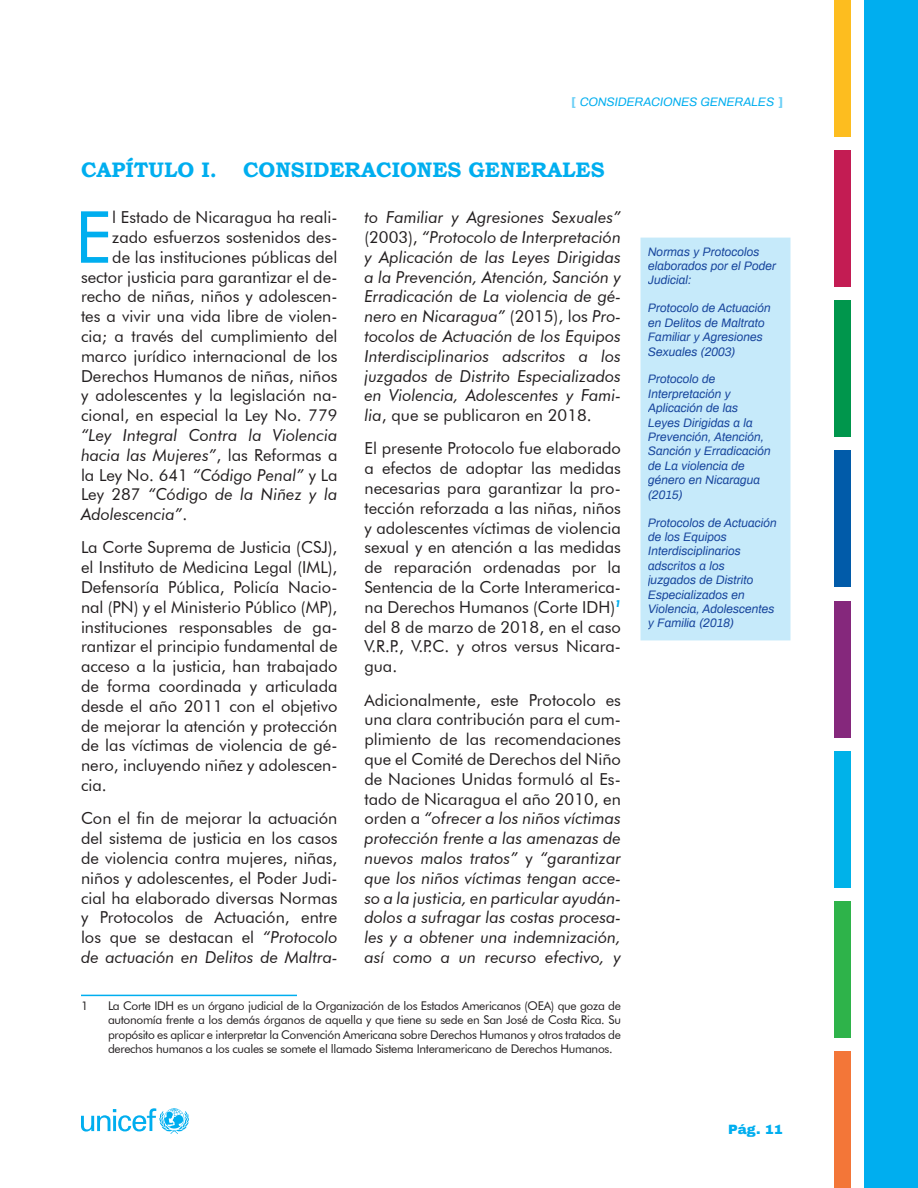
<style>
.page{position:relative;width:918px;height:1188px;background:#fff}
.page>*{position:absolute;margin:0;border:0;box-sizing:border-box;transform-origin:0 0}
.t1{font:71.85px "Futura BT";color:#00aeef}
.t2{font:700 21px "Bookman Old Style";color:#00aeef}
.t3{font:16.5px/19.8px "Futura BT";color:#231f20;text-align:justify}
.t4{font:italic 16.5px/19.8px "Futura BT";color:#231f20;text-align:justify}
.t5{font:900 13.5px "Archivo";color:#00aeef}
.Cita_lateral_derecha{font:italic 12px/14.4px "Archivo";color:#18469d}
.Citas_a_pie{font:12px/14.4px "Futura BT";letter-spacing:-.025em;color:#231f20;text-align:justify}
.t6{font:italic 12px "Archivo";color:#00aeef}
.s1{font-weight:900;font-style:normal;color:#6bcff6}
.s2{font-style:normal}
.s3{font-style:italic}
</style>
<div class="page">
<div style="left:864px;top:0;width:54px;height:1188px;background:#00aeef"></div>
<svg style="left:81px;top:1108px;width:108px;height:26px"></svg>
<div style="left:834px;top:1051px;width:16px;height:137px;background:#f37638"></div>
<div style="left:834px;top:901px;width:16px;height:137px;background:#2eb34a"></div>
<div style="left:834px;top:751px;width:16px;height:137px;background:#00b2e9"></div>
<div style="left:834px;top:601px;width:16px;height:136px;background:#85287c"></div>
<div style="left:834px;top:451px;width:16px;height:136px;background:#015ba9"></div>
<div style="left:834px;top:300px;width:16px;height:137px;background:#00964c"></div>
<div style="left:834px;top:150px;width:16px;height:137px;background:#c31c53"></div>
<div style="left:834px;top:0;width:16px;height:137px;background:#fdbd1f"></div>
<div style="left:640px;top:237px;width:151px;height:404px;background:#c6eafa"></div>
<hr style="left:81px;top:995px;width:216px;height:1px;background:#00aeef">
<p class="t6" style="left:572px;top:93px;width:213px"><span class="s1">[</span> CONSIDERACIONES GENERALES <span class="s1">]</span></p>
<p class="t2" style="left:81px;top:155px;width:525px">CAPÍTULO I. CONSIDERACIONES GENERALES</p>
<p class="t1" style="left:75px;top:194px;width:39px">E</p>
<p class="t3" style="left:112px;top:207px;width:227px">l Estado de Nicaragua ha reali-</p>
<p class="t4" style="left:364px;top:207px;width:258px">to Familiar y Agresiones Sexuales” <span class="s2">(2003),</span> “Protocolo de Interpretación y Aplicación de las Leyes Dirigidas a la Prevención, Atención, Sanción y Erradicación de La violencia de gé&shy;nero en Nicaragua” <span class="s2">(2015), los</span> Pro&shy;tocolos de Actuación de los Equipos Interdisciplinarios adscritos a los juzgados de Distrito Especializados en Violencia, Adolescentes y Fami&shy;lia<span class="s2">, que se publicaron en 2018.</span></p>
<p class="t3" style="left:364px;top:439px;width:258px">El presente Protocolo fue elaborado a efectos de adoptar las medidas necesarias para garantizar la pro&shy;tección reforzada a las niñas, niños y adolescentes víctimas de violencia sexual y en atención a las medidas de reparación ordenadas por la Sentencia de la Corte Interamerica&shy;na Derechos Humanos (Corte IDH)<sup>1 </sup>del 8 de marzo de 2018, en el caso V.R.P., V.P.C. y otros versus Nicara&shy;gua.</p>
<p class="t4" style="left:364px;top:690px;width:258px"><span class="s2">Adicionalmente, este Protocolo es una clara contribución para el cum&shy;plimiento de las recomendaciones que el Comité de Derechos del Niño de Naciones Unidas formuló al Es&shy;tado de Nicaragua el año 2010, en orden a</span> “ofrecer a los niños víctimas protección frente a las amenazas de nuevos malos tratos” <span class="s2">y</span> “garantizar que los niños víctimas tengan acce&shy;so a la justicia, en particular ayudán&shy;dolos a sufragar las costas procesa&shy;les y a obtener una indemnización, así como a un recurso efectivo, y</p>
<p class="t3" style="left:112px;top:227px;width:227px">zado esfuerzos sostenidos des-</p>
<p class="t3" style="left:112px;top:247px;width:227px">de las instituciones públicas del</p>
<p class="t3" style="left:81px;top:267px;width:258px">sector justicia para garantizar el de-</p>
<p class="t3" style="left:81px;top:286px;width:258px">recho de niñas, niños y adolescen-</p>
<p class="t3" style="left:81px;top:306px;width:258px">tes a vivir una vida libre de violen-</p>
<p class="t3" style="left:81px;top:326px;width:258px">cia; a través del cumplimiento del</p>
<p class="t3" style="left:81px;top:346px;width:258px">marco jurídico internacional de los</p>
<p class="t3" style="left:81px;top:366px;width:258px">Derechos Humanos de niñas, niños</p>
<p class="t3" style="left:81px;top:385px;width:258px">y adolescentes y la legislación na-</p>
<p class="t3" style="left:81px;top:405px;width:258px">cional, en especial la Ley No. 779</p>
<p class="t4" style="left:81px;top:425px;width:258px">“Ley Integral Contra la Violencia</p>
<p class="t4" style="left:81px;top:445px;width:258px">hacia las Mujeres”<span class="s2">, las Reformas a</span></p>
<p class="t3" style="left:81px;top:465px;width:258px">la Ley No. 641 <span class="s3">“Código Penal”</span> y La</p>
<p class="t4" style="left:81px;top:484px;width:258px"><span class="s2">Ley 287</span> “Código de la Niñez y la</p>
<p class="t4" style="left:81px;top:504px;width:108px">Adolescencia”<span class="s2">.</span></p>
<p class="t3" style="left:81px;top:538px;width:258px">La Corte Suprema de Justicia (CSJ), el Instituto de Medicina Legal (IML), Defensoría Pública, Policía Nacio&shy;nal (PN) y el Ministerio Público (MP), instituciones responsables de ga&shy;rantizar el principio fundamental de acceso a la justicia, han trabajado de forma coordinada y articulada desde el año 2011 con el objetivo de mejorar la atención y protección de las víctimas de violencia de gé&shy;nero, incluyendo niñez y adolescen&shy;cia.</p>
<p class="t3" style="left:81px;top:808px;width:258px">Con el fin de mejorar la actuación del sistema de justicia en los casos de violencia contra mujeres, niñas, niños y adolescentes, el Poder Judi&shy;cial ha elaborado diversas Normas y Protocolos de Actuación, entre los que se destacan el <span class="s3">“Protocolo de actuación en Delitos de Maltra-</span></p>
<p class="Citas_a_pie" style="left:81px;top:998px;width:9px">1</p>
<p class="Citas_a_pie" style="left:108px;top:998px;width:514px">La Corte IDH es un órgano judicial de la Organización de los Estados Americanos (OEA) que goza de autonomía frente a los demás órganos de aquella y que tiene su sede en San José de Costa Rica. Su propósito es aplicar e interpretar la Convención Americana sobre Derechos Humanos y otros tratados de derechos humanos a los cuales se somete el llamado Sistema Interamericano de Derechos Humanos.</p>
<p class="Cita_lateral_derecha" style="left:648px;top:244px;width:130px">Normas y Protocolos elaborados por el Poder<br>Judicial:</p>
<p class="Cita_lateral_derecha" style="left:648px;top:300px;width:124px">Protocolo de Actuación en Delitos de Maltrato<br>Familiar y Agresiones<br>Sexuales (2003)</p>
<p class="Cita_lateral_derecha" style="left:648px;top:372px;width:124px">Protocolo de<br>Interpretación y<br>Aplicación de las<br>Leyes Dirigidas a la<br>Prevención, Atención,<br>Sanción y Erradicación de La violencia de género en Nicaragua (2015)</p>
<p class="Cita_lateral_derecha" style="left:648px;top:515px;width:130px">Protocolos de Actuación de los Equipos<br>Interdisciplinarios adscritos a los<br>juzgados de Distrito<br>Especializados en<br>Violencia, Adolescentes y Familia (2018)</p>
<p class="t5" style="left:728px;top:1121px;width:56px">Pág. 11</p>
</div>
